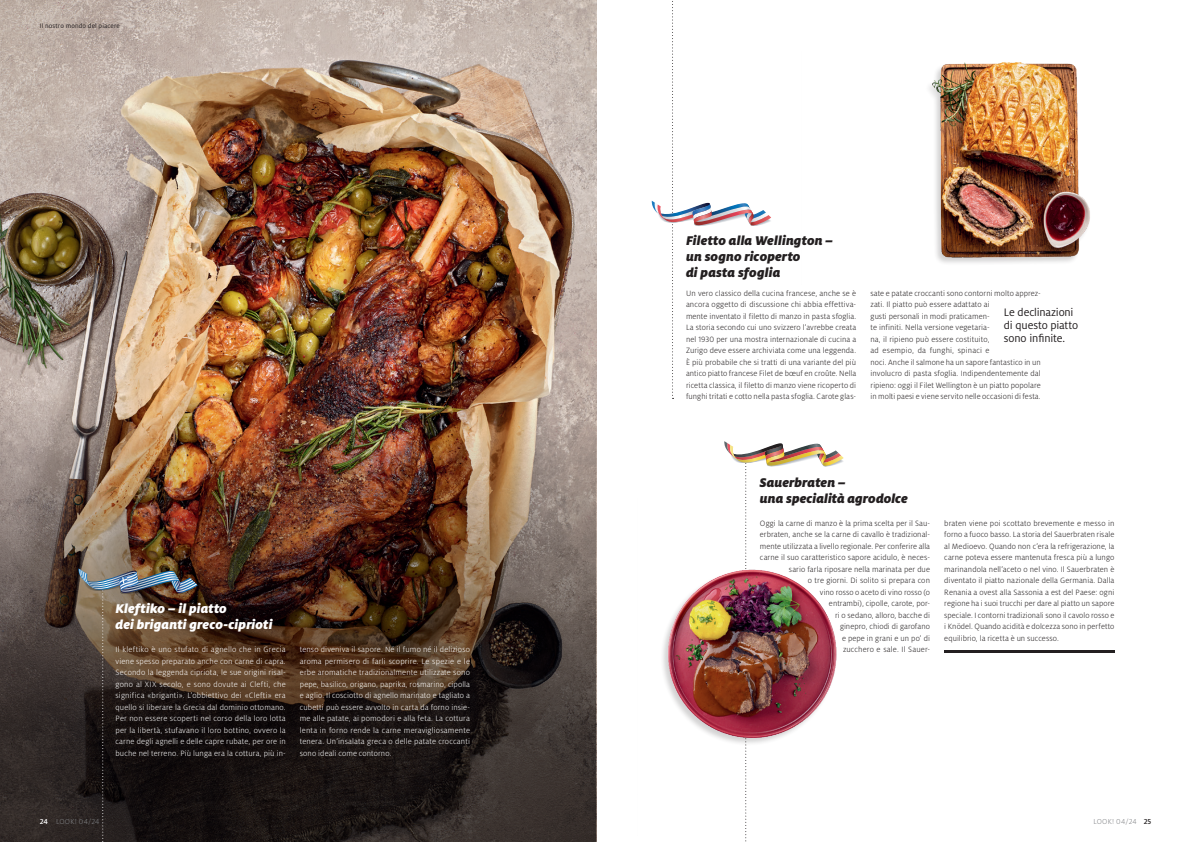
<style>
.page{position:relative;width:1191px;height:842px;background:#fff}
.page>*{position:absolute;margin:0;border:0;box-sizing:border-box;transform-origin:0 0}
.t1{font:italic 900 14px/16px "Milo Pro";letter-spacing:.005em;color:#231f20}
.t2{font:italic 900 14px/16px "Milo Pro";letter-spacing:.005em;color:#fff}
.t3{font:12px/13px "Milo Pro";letter-spacing:-.015em;color:#231f20}
.t4{font:300 8.5px/11.5px "Milo Pro";letter-spacing:.01em;color:#231f20;text-align:justify}
.t5{font:300 8.5px/11.5px "Milo Pro";letter-spacing:.015em;color:#fff;text-align:justify}
.t6{font:300 8px "Milo Pro";letter-spacing:.025em;color:#808285}
.t7{font:7px "Milo Pro";letter-spacing:.02em;color:#231f20}
.s1{font-weight:500;color:#fff}
.s2{font-weight:500;color:#231f20}
</style>
<div class="page">
<img style="left:0;top:0;width:596px;height:370px">
<img style="left:0;top:370px;width:596px;height:472px">
<img style="left:929px;top:62px;width:161px;height:201px">
<hr style="left:944px;top:650px;width:170px;height:2px;background:#231f20">
<svg style="left:78px;top:568px;width:120px;height:274px;background:#3b312b"></svg>
<img style="left:663px;top:574px;width:61px;height:166px">
<svg style="left:652px;top:1px;width:119px;height:398px"></svg>
<img style="left:724px;top:441px;width:119px;height:401px">
<p class="t7" style="left:40px;top:22px;width:82px">Il nostro mondo del piacere</p>
<h1 class="t2" style="left:116px;top:600px;width:158px">Kleftiko – il piatto<br>dei briganti greco-ciprioti</h1>
<p class="t5" style="left:116px;top:644px;width:172px">Il kleftiko è uno stufato di agnello che in Grecia viene spesso preparato anche con carne di capra.<br>Secondo la leggenda cipriota, le sue origini risal&shy;gono al XIX secolo, e sono dovute ai Clefti, che significa «briganti». L’obbiettivo dei «Clefti» era quello si liberare la Grecia dal dominio ottomano.<br>Per non essere scoperti nel corso della loro lotta per la libertà, stufavano il loro bottino, ovvero la carne degli agnelli e delle capre rubate, per ore in buche nel terreno. Più lunga era la cottura, più in-</p>
<p class="t5" style="left:300px;top:644px;width:172px">tenso diveniva il sapore. Né il fumo né il delizioso aroma permisero di farli scoprire. Le spezie e le erbe aromatiche tradizionalmente utilizzate sono pepe, basilico, origano, paprika, rosmarino, cipolla e aglio. Il cosciotto di agnello marinato e tagliato a cubetti può essere avvolto in carta da forno insie&shy;me alle patate, ai pomodori e alla feta. La cottura lenta in forno rende la carne meravigliosamente tenera. Un’insalata greca o delle patate croccanti sono ideali come contorno.</p>
<h1 class="t1" style="left:686px;top:233px;width:149px">Filetto alla Wellington – un sogno ricoperto<br>di pasta sfoglia</h1>
<p class="t4" style="left:686px;top:287px;width:172px">Un vero classico della cucina francese, anche se è ancora oggetto di discussione chi abbia effettiva&shy;mente inventato il filetto di manzo in pasta sfoglia.<br>La storia secondo cui uno svizzero l’avrebbe creata nel 1930 per una mostra internazionale di cucina a Zurigo deve essere archiviata come una leggenda.<br>È più probabile che si tratti di una variante del più antico piatto francese Filet de bœuf en croûte. Nella ricetta classica, il filetto di manzo viene ricoperto di funghi tritati e cotto nella pasta sfoglia. Carote glas-</p>
<p class="t4" style="left:870px;top:287px;width:172px;text-align:left">sate e patate croccanti sono contorni molto apprez&shy;zati. Il piatto può essere adattato ai<br>gusti personali in modi praticamen-<br>te infiniti. Nella versione vegetaria-<br>na, il ripieno può essere costituito,<br>ad esempio, da funghi, spinaci e<br>noci. Anche il salmone ha un sapore fantastico in un involucro di pasta sfoglia. Indipendentemente dal ripieno: oggi il Filet Wellington è un piatto popolare in molti paesi e viene servito nelle occasioni di festa.</p>
<h2 class="t3" style="left:1003px;top:305px;width:76px">Le declinazioni di questo piatto sono infinite.</h2>
<h1 class="t1" style="left:760px;top:474px;width:149px">Sauerbraten –<br>una specialità agrodolce</h1>
<p class="t4" style="left:760px;top:517px;width:172px;text-align:right">Oggi la carne di manzo è la prima scelta per il Sau&shy;erbraten, anche se la carne di cavallo è tradizional&shy;mente utilizzata a livello regionale. Per conferire alla carne il suo caratteristico sapore acidulo, è neces&shy;sario farla riposare nella marinata per due<br>o tre giorni. Di solito si prepara con<br>vino rosso o aceto di vino rosso (o<br>entrambi), cipolle, carote, por-<br>ri o sedano, alloro, bacche di<br>ginepro, chiodi di garofano<br>e pepe in grani e un po’ di<br>zucchero e sale. Il Sauer-</p>
<p class="t4" style="left:944px;top:517px;width:172px">braten viene poi scottato brevemente e messo in forno a fuoco basso. La storia del Sauerbraten risale al Medioevo. Quando non c’era la refrigerazione, la carne poteva essere mantenuta fresca più a lungo marinandola nell’aceto o nel vino. Il Sauerbraten è diventato il piatto nazionale della Germania. Dalla Renania a ovest alla Sassonia a est del Paese: ogni regione ha i suoi trucchi per dare al piatto un sapore speciale. I contorni tradizionali sono il cavolo rosso e i Knödel. Quando acidità e dolcezza sono in perfetto equilibrio, la ricetta è un successo.</p>
<p class="t6" style="left:40px;top:817px;width:61px"><span class="s1">24</span> LOOK! 04/24</p>
<p class="t6" style="left:1093px;top:817px;width:59px">LOOK! 04/24 <span class="s2">25</span></p>
</div>
